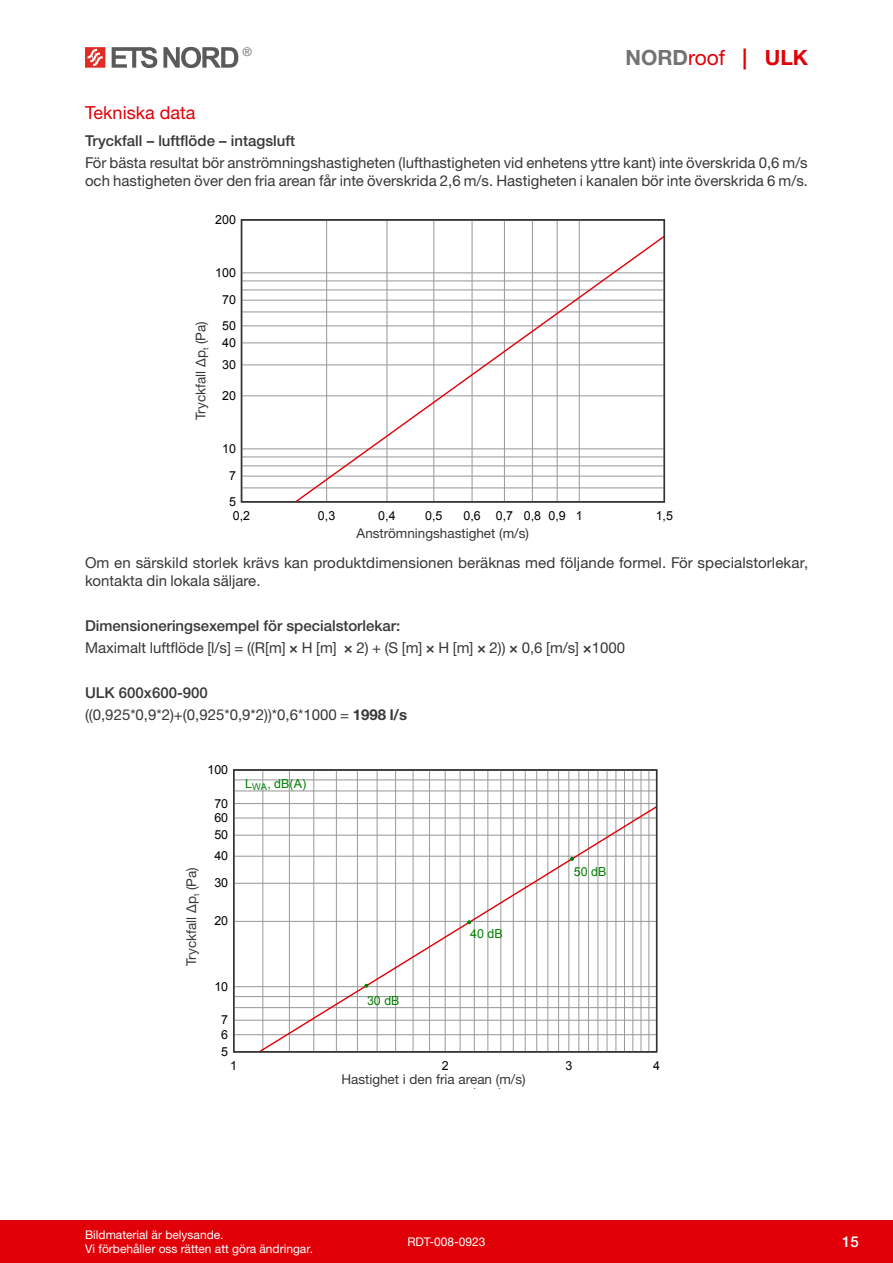
<style>
.page{position:relative;width:893px;height:1263px;background:#fff}
.page>*{position:absolute;margin:0;border:0;box-sizing:border-box;transform-origin:0 0}
.t1{font:700 21px "Helvetica Neue LTW1 G";color:#737372}
.Pealkiri{font:18px "Helvetica Neue LTW1 G";color:#e10008}
.Tekst{font:15px/18px "Helvetica Neue LTW1 G";color:#383839}
.Näidis{font:500 15px "Helvetica Neue LTW1 G";color:#383839}
.t2{font:500 15px "Helvetica Neue LTW1 G";color:#fff}
.t3{font:13.65px "Arial";color:#000}
.Graafiku_tekst{font:13.5px "Helvetica Neue LTW1 G";color:#383839}
.t4{font:12.45px "Arial";color:#000}
.t5{font:12.45px "Arial";color:#008000}
.t6{font:12px/14.4px "Helvetica Neue LTW1 G";color:#fff}
.t7{font:12px "Helvetica Neue LTW1 G";color:#737372}
.s1{font-weight:400;color:#e10008}
.s2{color:#e10008}
.s3{font-weight:500}
.s4{font-weight:700}
</style>
<div class="page">
<div style="left:0;top:1220px;width:893px;height:43px;background:#e10008"></div>
<svg style="left:112px;top:47px;width:45px;height:21px"></svg>
<svg style="left:163px;top:47px;width:75px;height:21px"></svg>
<svg style="left:85px;top:47px;width:20px;height:21px"></svg>
<hr style="left:326px;top:220px;width:1px;height:282px;background:#9a9a9a">
<hr style="left:386px;top:220px;width:1px;height:282px;background:#9a9a9a">
<hr style="left:433px;top:220px;width:1px;height:282px;background:#9a9a9a">
<hr style="left:472px;top:220px;width:1px;height:282px;background:#9a9a9a">
<hr style="left:504px;top:220px;width:1px;height:282px;background:#9a9a9a">
<hr style="left:532px;top:220px;width:1px;height:282px;background:#9a9a9a">
<hr style="left:557px;top:220px;width:1px;height:282px;background:#9a9a9a">
<hr style="left:579px;top:220px;width:1px;height:282px;background:#9a9a9a">
<svg style="left:243px;top:235px;width:420px;height:265px"></svg>
<div style="left:241px;top:219px;width:424px;height:283px;border:1px solid #333"></div>
<hr style="left:262px;top:770px;width:1px;height:282px;background:#9a9a9a">
<hr style="left:289px;top:770px;width:1px;height:282px;background:#9a9a9a">
<hr style="left:313px;top:770px;width:1px;height:282px;background:#9a9a9a">
<hr style="left:336px;top:770px;width:1px;height:282px;background:#9a9a9a">
<hr style="left:357px;top:770px;width:1px;height:282px;background:#9a9a9a">
<hr style="left:377px;top:770px;width:1px;height:282px;background:#9a9a9a">
<hr style="left:395px;top:770px;width:1px;height:282px;background:#9a9a9a">
<hr style="left:413px;top:770px;width:1px;height:282px;background:#9a9a9a">
<hr style="left:429px;top:770px;width:1px;height:282px;background:#9a9a9a">
<hr style="left:445px;top:770px;width:1px;height:282px;background:#9a9a9a">
<hr style="left:460px;top:770px;width:1px;height:282px;background:#9a9a9a">
<hr style="left:474px;top:770px;width:1px;height:282px;background:#9a9a9a">
<hr style="left:487px;top:770px;width:1px;height:282px;background:#9a9a9a">
<hr style="left:500px;top:770px;width:1px;height:282px;background:#9a9a9a">
<hr style="left:513px;top:770px;width:1px;height:282px;background:#9a9a9a">
<hr style="left:525px;top:770px;width:1px;height:282px;background:#9a9a9a">
<hr style="left:536px;top:770px;width:1px;height:282px;background:#9a9a9a">
<hr style="left:547px;top:770px;width:1px;height:282px;background:#9a9a9a">
<hr style="left:558px;top:770px;width:1px;height:282px;background:#9a9a9a">
<hr style="left:568px;top:770px;width:1px;height:282px;background:#9a9a9a">
<hr style="left:578px;top:770px;width:1px;height:282px;background:#9a9a9a">
<hr style="left:588px;top:770px;width:1px;height:282px;background:#9a9a9a">
<hr style="left:598px;top:770px;width:1px;height:282px;background:#9a9a9a">
<hr style="left:607px;top:770px;width:1px;height:282px;background:#9a9a9a">
<hr style="left:616px;top:770px;width:1px;height:282px;background:#9a9a9a">
<hr style="left:624px;top:770px;width:1px;height:282px;background:#9a9a9a">
<hr style="left:632px;top:770px;width:1px;height:282px;background:#9a9a9a">
<hr style="left:641px;top:770px;width:1px;height:282px;background:#9a9a9a">
<hr style="left:648px;top:770px;width:1px;height:282px;background:#9a9a9a">
<hr style="left:234px;top:803px;width:423px;height:1px;background:#9a9a9a">
<hr style="left:234px;top:790px;width:423px;height:1px;background:#9a9a9a">
<hr style="left:234px;top:779px;width:423px;height:1px;background:#9a9a9a">
<svg style="left:235px;top:806px;width:420px;height:244px"></svg>
<svg style="left:467px;top:920px;width:4px;height:4px"></svg>
<svg style="left:570px;top:857px;width:4px;height:4px"></svg>
<div style="left:233px;top:769px;width:424px;height:283px;border:1px solid #333"></div>
<p class="t7" style="left:242px;top:44px;width:11px">®</p>
<p class="t1" style="left:625px;top:44px;width:184px">NORD<span class="s1">roof</span> <span class="s2">| ULK</span></p>
<p class="Pealkiri" style="left:85px;top:102px;width:112px">Tekniska data</p>
<p class="Näidis" style="left:85px;top:131px;width:211px">Tryckfall – luftflöde – intagsluft</p>
<p class="Tekst" style="left:85px;top:153px;width:724px">För bästa resultat bör anströmningshastigheten (lufthastigheten vid enhetens yttre kant) inte överskrida 0,6 m/s och hastigheten över den fria arean får inte överskrida 2,6 m/s. Hastigheten i kanalen bör inte överskrida 6 m/s.</p>
<p class="t4" style="left:215px;top:211px;width:22px">200</p>
<p class="t4" style="left:215px;top:264px;width:22px">100</p>
<p class="t3" style="left:190px;top:407px;width:93px;rotate:-90deg">Rõhukadu (Pa)</p>
<p class="Graafiku_tekst" style="left:192px;top:420px;width:100px;rotate:-90deg">Tryckfall Δp<sub>t</sub> (Pa)</p>
<p class="t4" style="left:222px;top:292px;width:15px">70</p>
<p class="t4" style="left:222px;top:317px;width:15px">50</p>
<p class="t4" style="left:222px;top:334px;width:15px">40</p>
<p class="t4" style="left:222px;top:356px;width:15px">30</p>
<p class="t4" style="left:222px;top:387px;width:15px">20</p>
<p class="t4" style="left:222px;top:440px;width:15px">10</p>
<p class="t4" style="left:229px;top:468px;width:8px">7</p>
<p class="t4" style="left:229px;top:493px;width:8px">5</p>
<p class="t4" style="left:233px;top:508px;width:19px">0,2</p>
<p class="t4" style="left:318px;top:508px;width:19px">0,3</p>
<p class="t4" style="left:378px;top:508px;width:19px">0,4</p>
<p class="t4" style="left:425px;top:508px;width:19px">0,5</p>
<p class="t4" style="left:463px;top:508px;width:121px">0,6 0,7 0,8 0,9 1</p>
<p class="t4" style="left:656px;top:508px;width:19px">1,5</p>
<p class="t3" style="left:387px;top:522px;width:133px">Kiirus otspinnas (m/s)</p>
<p class="Graafiku_tekst" style="left:357px;top:525px;width:174px">Anströmningshastighet (m/s)</p>
<p class="Tekst" style="left:85px;top:554px;width:725px">Om en särskild storlek krävs kan produktdimensionen beräknas med följande formel. För specialstorlekar, kontakta din lokala säljare.</p>
<p class="Näidis" style="left:85px;top:616px;width:317px">Dimensioneringsexempel för specialstorlekar:</p>
<p class="Tekst" style="left:85px;top:638px;width:542px">Maximalt luftflöde [l/s] = ((R[m] <span class="s3">×</span> H [m] <span class="s3">×</span> 2) + (S [m] <span class="s3">×</span> H [m] <span class="s3">×</span> 2)) <span class="s3">×</span> 0,6 [m/s] <span class="s3">×</span>1000</p>
<p class="Näidis" style="left:85px;top:683px;width:124px">ULK 600x600-900</p>
<p class="Tekst" style="left:85px;top:705px;width:324px">((0,925*0,9*2)+(0,925*0,9*2))*0,6*1000 = <span class="s4">1998 l/s</span></p>
<p class="t3" style="left:182px;top:957px;width:93px;rotate:-90deg">Rõhukadu ( )</p>
<p class="Graafiku_tekst" style="left:183px;top:966px;width:100px;rotate:-90deg">Tryckfall Δp<sub>t</sub> (Pa)</p>
<p class="t4" style="left:207px;top:761px;width:22px">100</p>
<p class="t4" style="left:214px;top:795px;width:15px">70</p>
<p class="t4" style="left:214px;top:809px;width:15px">60</p>
<p class="t4" style="left:214px;top:827px;width:15px">50</p>
<p class="t4" style="left:214px;top:848px;width:15px">40</p>
<p class="t4" style="left:214px;top:875px;width:15px">30</p>
<p class="t4" style="left:214px;top:913px;width:15px">20</p>
<p class="t5" style="left:245px;top:775px;width:62px">L<sub>WA</sub>, dB(A)</p>
<p class="t4" style="left:214px;top:978px;width:15px">10</p>
<p class="t4" style="left:221px;top:1012px;width:8px">7</p>
<p class="t4" style="left:221px;top:1026px;width:8px">6</p>
<p class="t4" style="left:221px;top:1043px;width:8px">5</p>
<p class="t5" style="left:367px;top:992px;width:34px">30 dB</p>
<p class="t5" style="left:470px;top:925px;width:34px">40 dB</p>
<p class="t5" style="left:574px;top:863px;width:34px">50 dB</p>
<p class="t4" style="left:230px;top:1058px;width:8px">1</p>
<p class="t4" style="left:442px;top:1058px;width:8px">2</p>
<p class="t4" style="left:565px;top:1058px;width:8px">3</p>
<p class="t4" style="left:653px;top:1058px;width:8px">4</p>
<p class="Graafiku_tekst" style="left:341px;top:1071px;width:186px">Hastighet i den fria arean (m/s)</p>
<p class="t3" style="left:387px;top:1072px;width:117px">Kiirus kanalis (m/s)</p>
<p class="t6" style="left:85px;top:1227px;width:230px">Bildmaterial är belysande.<br>Vi förbehåller oss rätten att göra ändringar.</p>
<p class="t6" style="left:407px;top:1234px;width:80px">RDT-008-0923</p>
<p class="t2" style="left:842px;top:1233px;width:18px">15</p>
</div>
